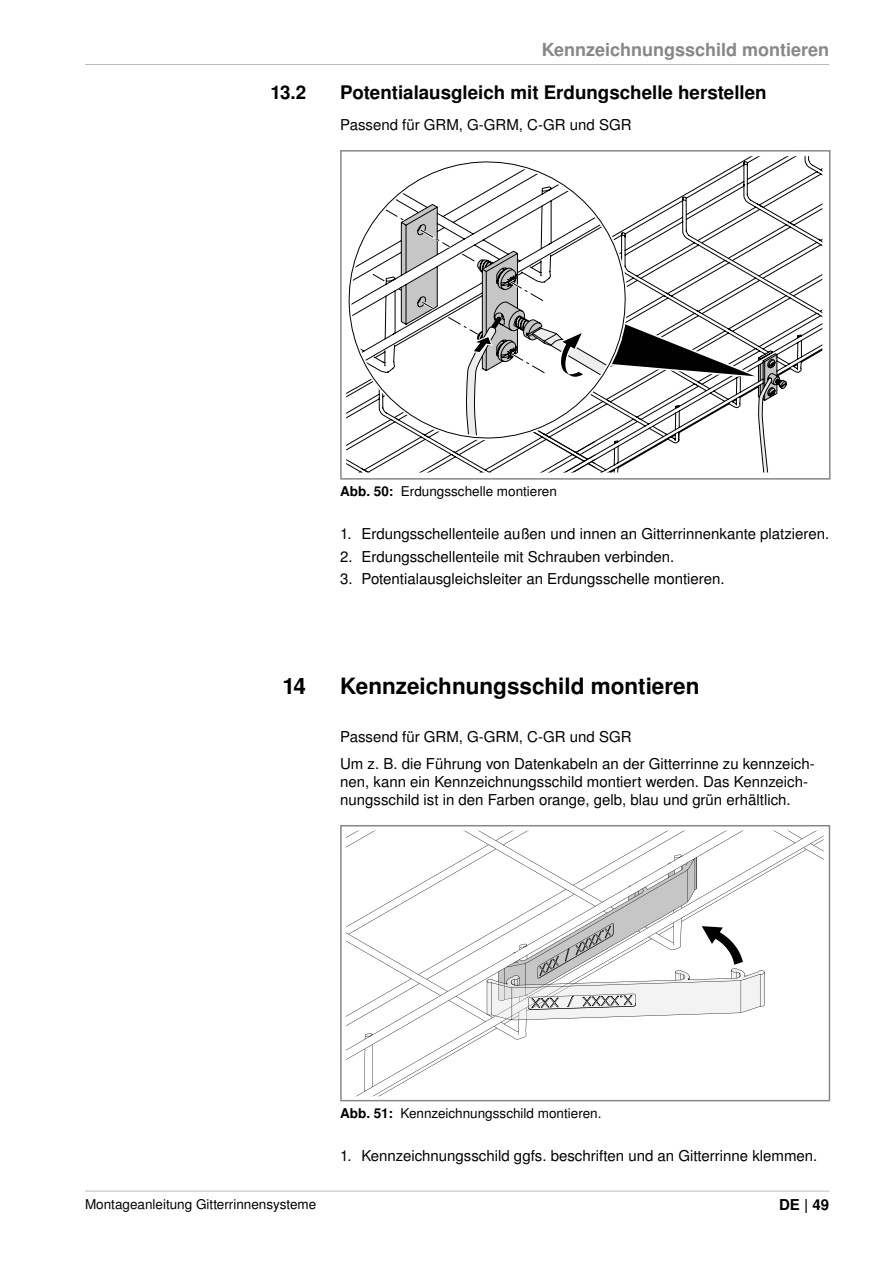
<style>
.page{position:relative;width:893px;height:1263px;background:#fff}
.page>*{position:absolute;margin:0;border:0;box-sizing:border-box;transform-origin:0 0}
.t1{font:700 22.5px "Nimbus San LOT";color:#000}
.t2{font:700 18.75px "Nimbus San LOT";color:#000}
.t3{font:700 18px "Nimbus San LOT";color:#878787}
.t4{font:15px/26.5px "Nimbus San LOT";color:#000}
.t5{font:700 15px "Nimbus San LOT";color:#000}
.t6{font:13.5px "Nimbus San LOT";color:#000}
.s1{font-weight:700}
</style>
<div class="page">
<hr style="left:85px;top:64px;width:744px;height:1px;background:#bababa">
<hr style="left:85px;top:1191px;width:744px;height:1px;background:#bababa">
<svg style="left:346px;top:156px;width:477px;height:317px"></svg>
<div style="left:340px;top:150px;width:490px;height:330px;border:2px solid #878787"></div>
<svg style="left:345px;top:830px;width:479px;height:267px"></svg>
<div style="left:340px;top:825px;width:490px;height:276px;border:2px solid #878787"></div>
<p class="t3" style="left:542px;top:39px;width:289px">Kennzeichnungsschild montieren</p>
<p class="t2" style="left:271px;top:81px;width:37px">13.2</p>
<p class="t2" style="left:340px;top:81px;width:428px">Potentialausgleich mit Erdungschelle herstellen</p>
<p class="t4" style="left:340px;top:112px;width:293px">Passend für GRM, G-GRM, C-GR und SGR</p>
<p class="t6" style="left:340px;top:483px;width:218px"><span class="s1">Abb. 50:</span> Erdungsschelle montieren</p>
<p class="t4" style="left:340px;top:521px;width:490px">1. Erdungsschellenteile außen und innen an Gitterrinnenkante platzieren.</p>
<p class="t4" style="left:340px;top:543px;width:336px">2. Erdungsschellenteile mit Schrauben verbinden.</p>
<p class="t4" style="left:340px;top:566px;width:386px">3. Potentialausgleichsleiter an Erdungsschelle montieren.</p>
<h1 class="t1" style="left:282px;top:673px;width:25px">14</h1>
<h1 class="t1" style="left:340px;top:673px;width:361px">Kennzeichnungsschild montieren</h1>
<p class="t4" style="left:340px;top:724px;width:476px">Passend für GRM, G-GRM, C-GR und SGR<br>Um z. B. die Führung von Datenkabeln an der Gitterrinne zu kennzeich-</p>
<p class="t4" style="left:340px;top:773px;width:469px;line-height:18px">nen, kann ein Kennzeichnungsschild montiert werden. Das Kennzeich&shy;nungsschild ist in den Farben orange, gelb, blau und grün erhältlich.</p>
<p class="t6" style="left:340px;top:1105px;width:263px"><span class="s1">Abb. 51:</span> Kennzeichnungsschild montieren.</p>
<p class="t4" style="left:340px;top:1143px;width:479px">1. Kennzeichnungsschild ggfs. beschriften und an Gitterrinne klemmen.</p>
<p class="t6" style="left:85px;top:1196px;width:233px">Montageanleitung Gitterrinnensysteme</p>
<p class="t5" style="left:779px;top:1196px;width:52px">DE | 49</p>
</div>
